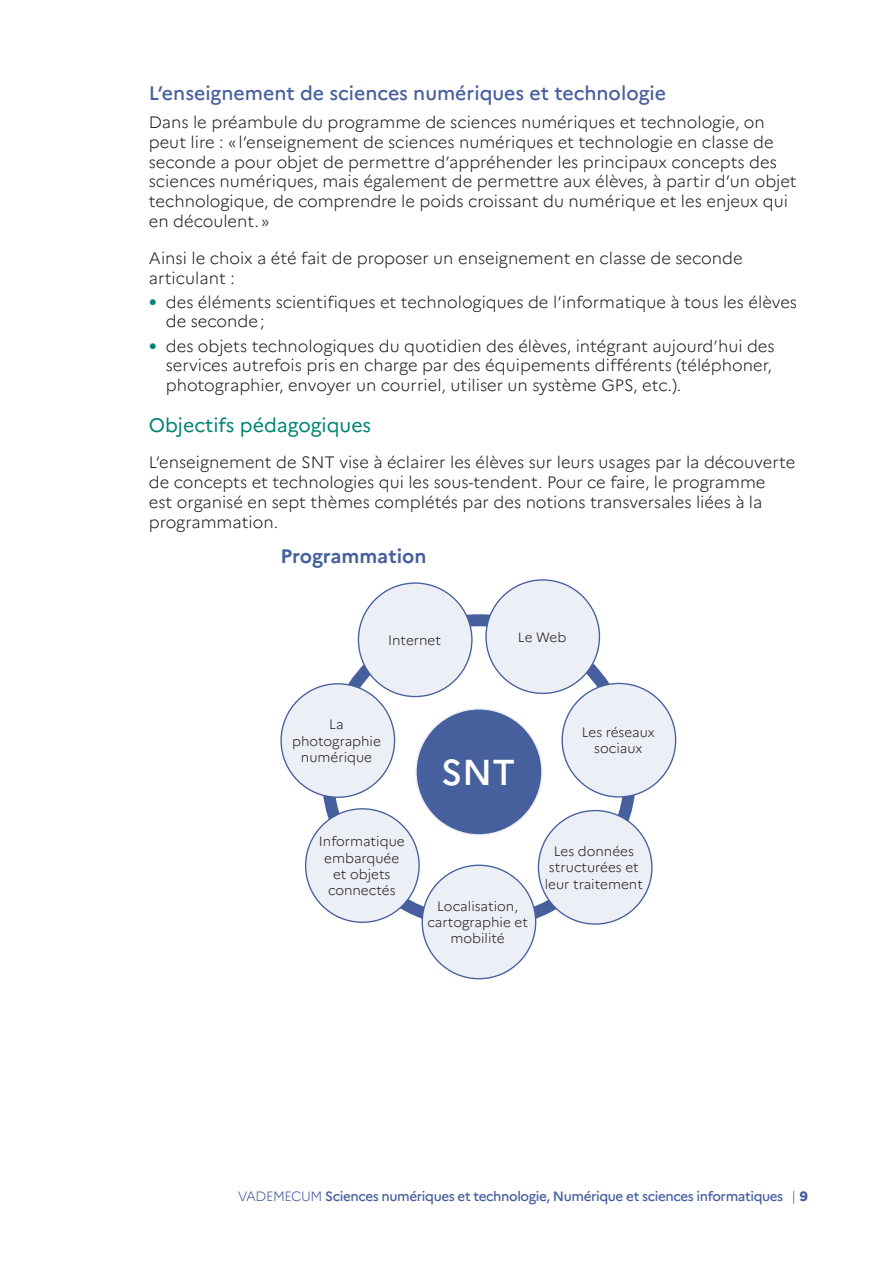
<style>
.page{position:relative;width:893px;height:1263px;background:#fff}
.page>*{position:absolute;margin:0;border:0;box-sizing:border-box;transform-origin:0 0}
.Texte_Encadré{font:500 36px "Marianne";color:#fff}
.Titre_2{font:500 19.5px "Marianne";color:#465f9d}
.Titre_3{font:19.5px "Marianne";color:#008376}
.Titre_encadré{font:700 19.5px "Marianne";color:#465f9d}
.Texte_courant{font:300 16.5px/19.8px "Marianne";color:#231f20}
.Texte_Encadré-2{font:300 13.5px/16.2px "Marianne";color:#231f20;text-align:center}
.t1{font:500 13.5px "Marianne";letter-spacing:-.03em;color:#465f9d}
.s1{font-family:"Arial";font-weight:400;font-size:13.5px;color:#008376}
.s2{font-weight:300}
.s3{font-weight:800}
</style>
<div class="page">
<div style="left:306px;top:809px;width:113px;height:113px;background:#eceff5;border-radius:50%"></div>
<div style="left:422px;top:865px;width:114px;height:114px;background:#eceff5;border-radius:50%"></div>
<div style="left:538px;top:810px;width:114px;height:114px;background:#eceff5;border-radius:50%"></div>
<div style="left:562px;top:683px;width:114px;height:114px;background:#eceff5;border-radius:50%"></div>
<div style="left:486px;top:580px;width:113px;height:113px;background:#eceff5;border-radius:50%"></div>
<div style="left:358px;top:583px;width:114px;height:113px;background:#eceff5;border-radius:50%"></div>
<div style="left:281px;top:684px;width:114px;height:113px;background:#eceff5;border-radius:50%"></div>
<div style="left:416px;top:709px;width:126px;height:126px;background:#465f9d;border-radius:50%"></div>
<p class="Titre_2" style="left:149px;top:81px;width:519px">L’enseignement de sciences numériques et technologie</p>
<p class="Texte_courant" style="left:149px;top:112px;width:649px">Dans le préambule du programme de sciences numériques et technologie, on peut lire : «l’enseignement de sciences numériques et technologie en classe de seconde a pour objet de permettre d’appréhender les principaux concepts des sciences numériques, mais également de permettre aux élèves, à partir d’un objet technologique, de comprendre le poids croissant du numérique et les enjeux qui en découlent.»</p>
<p class="Texte_courant" style="left:149px;top:248px;width:595px">Ainsi le choix a été fait de proposer un enseignement en classe de seconde articulant :</p>
<p class="Texte_courant" style="left:166px;top:292px;width:633px;text-indent:-17px"><span class="s1">●</span> des éléments scientifiques et technologiques de l’informatique à tous les élèves de seconde;</p>
<p class="Texte_courant" style="left:166px;top:336px;width:610px;text-indent:-17px"><span class="s1">●</span> des objets technologiques du quotidien des élèves, intégrant aujourd’hui des services autrefois pris en charge par des équipements différents (téléphoner, photographier, envoyer un courriel, utiliser un système GPS, etc.).</p>
<p class="Titre_3" style="left:149px;top:413px;width:224px">Objectifs pédagogiques</p>
<p class="Texte_courant" style="left:149px;top:452px;width:648px">L’enseignement de SNT vise à éclairer les élèves sur leurs usages par la découverte de concepts et technologies qui les sous-tendent. Pour ce faire, le programme<br>est organisé en sept thèmes complétés par des notions transversales liées à la programmation.</p>
<p class="Titre_encadré" style="left:280px;top:544px;width:148px">Programmation</p>
<p class="Texte_Encadré-2" style="left:388px;top:632px;width:54px">Internet</p>
<p class="Texte_Encadré-2" style="left:518px;top:629px;width:50px">Le Web</p>
<p class="Texte_Encadré-2" style="left:292px;top:716px;width:90px">La photographie numérique</p>
<p class="Texte_Encadré" style="left:441px;top:750px;width:76px">SNT</p>
<p class="Texte_Encadré-2" style="left:582px;top:724px;width:74px">Les réseaux sociaux</p>
<p class="Texte_Encadré-2" style="left:319px;top:833px;width:87px">Informatique embarquée et objets connectés</p>
<p class="Texte_Encadré-2" style="left:427px;top:898px;width:102px">Localisation, cartographie et mobilité</p>
<p class="Texte_Encadré-2" style="left:545px;top:843px;width:100px">Les données structurées et leur traitement</p>
<p class="t1" style="left:238px;top:1188px;width:572px"><span class="s2">VADEMECUM</span> Sciences numériques et technologie, Numérique et sciences informatiques <span class="s2">|</span> <span class="s3">9</span></p>
</div>
